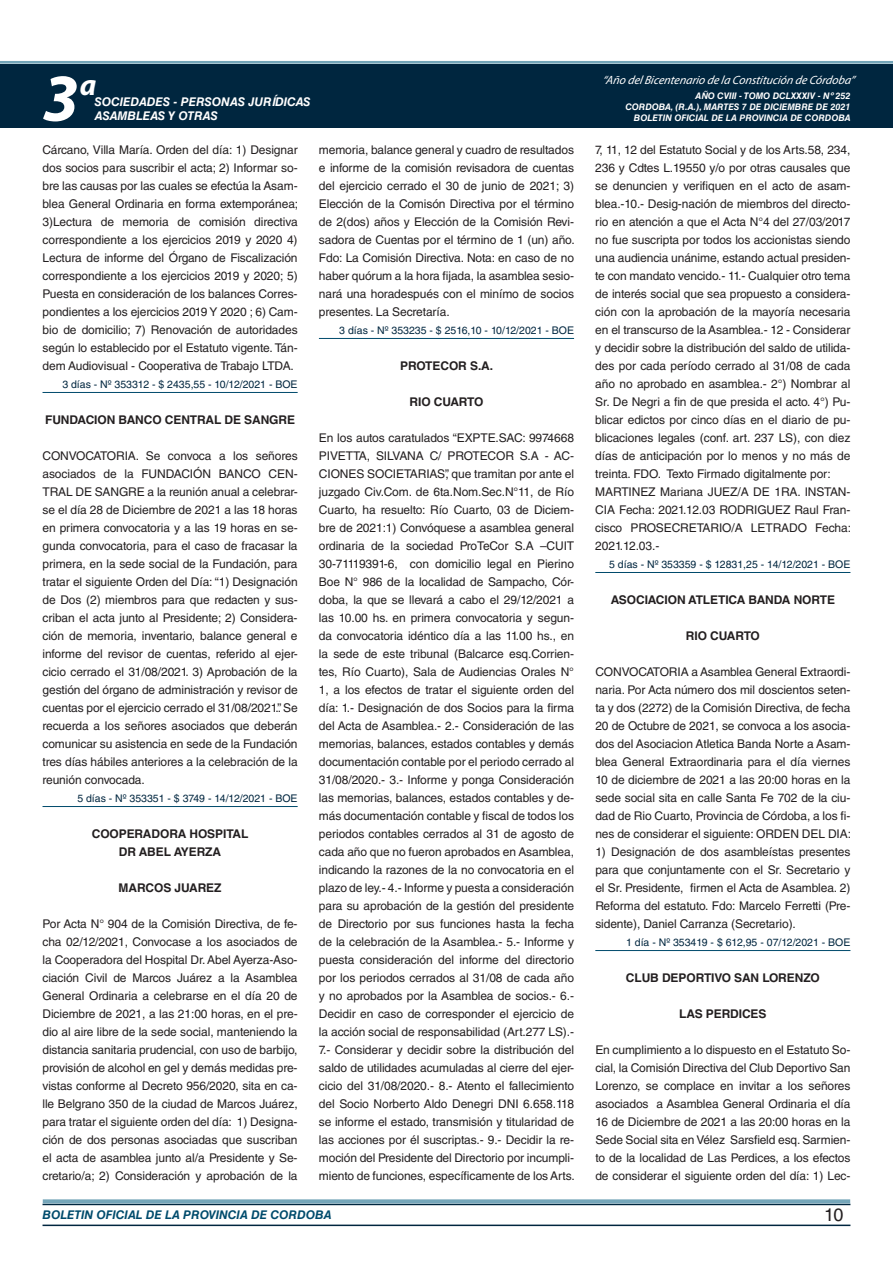
<style>
.page{position:relative;width:893px;height:1263px;background:#fff}
.page>*{position:absolute;margin:0;border:0;box-sizing:border-box;transform-origin:0 0}
.t1{font:italic 700 67.5px "Myriad Pro";color:#fff}
.t2{font:italic 700 30px "Myriad Pro";color:#fff}
.t3{font:18px "Helvetica LT Std";color:#231f20}
.t4{font:12px/18px "Helvetica LT Std";letter-spacing:-.01em;color:#231f20;text-align:justify}
.t5{font:700 12px/18px "Helvetica LT Std";letter-spacing:-.01em;color:#231f20;text-align:center}
.t6{font:italic 12px "Myriad Pro";color:#fff}
.t7{font:italic 700 12px "Helvetica LT Std";color:#fff}
.t8{font:italic 700 12px "Helvetica LT Std";color:#004b6c}
.t9{font:10.5px "Helvetica LT Std";color:#00263f}
.t10{font:italic 700 9px/10.8px "Helvetica LT Std";color:#fff;text-align:right}
</style>
<div class="page">
<div style="left:0;top:61px;width:893px;height:6px;background:#fff;opacity:.75"></div>
<div style="left:0;top:64px;width:893px;height:64px;background:#00263f"></div>
<hr style="left:43px;top:1224px;width:807px;height:2px;background:#00263f">
<div style="left:42px;top:1198px;width:809px;height:8px;background:#fff;opacity:.75"></div>
<hr style="left:43px;top:392px;width:255px;height:1px;background:#004b6c">
<hr style="left:43px;top:806px;width:255px;height:1px;background:#004b6c">
<hr style="left:319px;top:338px;width:255px;height:1px;background:#004b6c">
<hr style="left:595px;top:572px;width:255px;height:1px;background:#004b6c">
<hr style="left:595px;top:950px;width:255px;height:1px;background:#004b6c">
<h1 class="t1" style="left:43px;top:54px;width:38px">3</h1>
<h2 class="t2" style="left:80px;top:66px;width:18px">a</h2>
<p class="t7" style="left:95px;top:94px;width:217px">SOCIEDADES - PERSONAS JURÍDICAS</p>
<p class="t7" style="left:95px;top:109px;width:125px">ASAMBLEAS Y OTRAS</p>
<p class="t6" style="left:603px;top:72px;width:254px">“Año delBicentenario de la Constitución de Córdoba”</p>
<p class="t10" style="left:625px;top:91px;width:227px">AÑO CVIII - TOMO DCLXXXIV - Nº 252<br>CORDOBA, (R.A.), MARTES 7 DE DICIEMBRE DE 2021<br>BOLETIN OFICIAL DE LA PROVINCIA DE CORDOBA</p>
<p class="t4" style="left:43px;top:141px;width:257px">Cárcano, Villa María. Orden del día: 1) Designar dos socios para suscribir el acta; 2) Informar so&shy;bre las causas por las cuales se efectúa la Asam&shy;blea General Ordinaria en forma extemporánea; 3)Lectura de memoria de comisión directiva correspondiente a los ejercicios 2019 y 2020 4)<br>Lectura de informe del Órgano de Fiscalización correspondiente a los ejercicios 2019 y 2020; 5)<br>Puesta en consideración de los balances Corres&shy;pondientes a los ejercicios 2019 Y 2020 ; 6) Cam&shy;bio de domicilio; 7) Renovación de autoridades según lo establecido por el Estatuto vigente. Tán&shy;dem Audiovisual - Cooperativa de Trabajo LTDA.</p>
<p class="t9" style="left:62px;top:378px;width:237px">3 días - Nº 353312 - $ 2435,55 - 10/12/2021 - BOE</p>
<p class="t5" style="left:45px;top:410px;width:251px">FUNDACION BANCO CENTRAL DE SANGRE</p>
<p class="t4" style="left:43px;top:447px;width:257px">CONVOCATORIA. Se convoca a los señores asociados de la FUNDACIÓN BANCO CEN-TRAL DE SANGRE a la reunión anual a celebrar&shy;se el día 28 de Diciembre de 2021 a las 18 horas en primera convocatoria y a las 19 horas en se&shy;gunda convocatoria, para el caso de fracasar la primera, en la sede social de la Fundación, para tratar el siguiente Orden del Día: “1) Designación de Dos (2) miembros para que redacten y sus&shy;criban el acta junto al Presidente; 2) Considera&shy;ción de memoria, inventario, balance general e informe del revisor de cuentas, referido al ejer&shy;cicio cerrado el 31/08/2021. 3) Aprobación de la gestión del órgano de administración y revisor de cuentas por el ejercicio cerrado el 31/08/2021.”. Se recuerda a los señores asociados que deberán comunicar su asistencia en sede de la Fundación tres días hábiles anteriores a la celebración de la reunión convocada.</p>
<p class="t9" style="left:77px;top:792px;width:222px">5 días - Nº 353351 - $ 3749 - 14/12/2021 - BOE</p>
<p class="t5" style="left:92px;top:824px;width:158px">COOPERADORA HOSPITAL<br>DR ABEL AYERZA</p>
<p class="t5" style="left:119px;top:878px;width:104px">MARCOS JUAREZ</p>
<p class="t4" style="left:43px;top:915px;width:257px">Por Acta N° 904 de la Comisión Directiva, de fe&shy;cha 02/12/2021, Convocase a los asociados de la Cooperadora del Hospital Dr. Abel Ayerza-Aso&shy;ciación Civil de Marcos Juárez a la Asamblea General Ordinaria a celebrarse en el día 20 de Diciembre de 2021, a las 21:00 horas, en el pre&shy;dio al aire libre de la sede social, manteniendo la distancia sanitaria prudencial, con uso de barbijo, provisión de alcohol en gel y demás medidas pre&shy;vistas conforme al Decreto 956/2020, sita en ca&shy;lle Belgrano 350 de la ciudad de Marcos Juárez, para tratar el siguiente orden del día: 1) Designa&shy;ción de dos personas asociadas que suscriban el acta de asamblea junto al/a Presidente y Se&shy;cretario/a; 2) Consideración y aprobación de la</p>
<p class="t4" style="left:319px;top:141px;width:257px">memoria, balance general y cuadro de resultados e informe de la comisión revisadora de cuentas del ejercicio cerrado el 30 de junio de 2021; 3)<br>Elección de la Comisón Directiva por el término de 2(dos) años y Elección de la Comisión Revi&shy;sadora de Cuentas por el término de 1 (un) año.<br>Fdo: La Comisión Directiva. Nota: en caso de no haber quórum a la hora fijada, la asamblea sesio&shy;nará una horadespués con el minímo de socios presentes. La Secretaría.</p>
<p class="t9" style="left:339px;top:324px;width:236px">3 días - Nº 353235 - $ 2516,10 - 10/12/2021 - BOE</p>
<p class="t5" style="left:400px;top:356px;width:94px">PROTECOR S.A.</p>
<p class="t5" style="left:410px;top:392px;width:75px">RIO CUARTO</p>
<p class="t4" style="left:319px;top:429px;width:257px">En los autos caratulados “EXPTE.SAC: 9974668<br>PIVETTA, SILVANA C/ PROTECOR S.A - AC-CIONES SOCIETARIAS”, que tramitan por ante el juzgado Civ.Com. de 6ta.Nom.Sec.N°11, de Río Cuarto, ha resuelto: Río Cuarto, 03 de Diciem&shy;bre de 2021:1) Convóquese a asamblea general ordinaria de la sociedad ProTeCor S.A –CUIT 30-71119391-6, con domicilio legal en Pierino Boe N° 986 de la localidad de Sampacho, Cór&shy;doba, la que se llevará a cabo el 29/12/2021 a las 10.00 hs. en primera convocatoria y segun&shy;da convocatoria idéntico día a las 11.00 hs., en la sede de este tribunal (Balcarce esq.Corrien&shy;tes, Río Cuarto), Sala de Audiencias Orales N° 1, a los efectos de tratar el siguiente orden del día: 1.- Designación de dos Socios para la firma del Acta de Asamblea.- 2.- Consideración de las memorias, balances, estados contables y demás documentación contable por el periodo cerrado al 31/08/2020.- 3.- Informe y ponga Consideración las memorias, balances, estados contables y de&shy;más documentación contable y fiscal de todos los periodos contables cerrados al 31 de agosto de cada año que no fueron aprobados en Asamblea, indicando la razones de la no convocatoria en el plazo de ley.- 4.- Informe y puesta a consideración para su aprobación de la gestión del presidente de Directorio por sus funciones hasta la fecha de la celebración de la Asamblea.- 5.- Informe y puesta consideración del informe del directorio por los periodos cerrados al 31/08 de cada año y no aprobados por la Asamblea de socios.- 6.- Decidir en caso de corresponder el ejercicio de la acción social de responsabilidad (Art.277 LS).- 7.- Considerar y decidir sobre la distribución del saldo de utilidades acumuladas al cierre del ejer&shy;cicio del 31/08/2020.- 8.- Atento el fallecimiento del Socio Norberto Aldo Denegri DNI 6.658.118 se informe el estado, transmisión y titularidad de las acciones por él suscriptas.- 9.- Decidir la re&shy;moción del Presidente del Directorio por incumpli&shy;miento de funciones, específicamente de los Arts.</p>
<p class="t4" style="left:595px;top:141px;width:257px;text-align:left">7, 11, 12 del Estatuto Social y de los Arts.58, 234, 236 y Cdtes L.19550 y/o por otras causales que se denuncien y verifiquen en el acto de asam&shy;blea.-10.- Desig-nación de miembros del directo&shy;rio en atención a que el Acta N°4 del 27/03/2017 no fue suscripta por todos los accionistas siendo una audiencia unánime, estando actual presiden&shy;te con mandato vencido.- 11.- Cualquier otro tema de interés social que sea propuesto a considera&shy;ción con la aprobación de la mayoría necesaria en el transcurso de la Asamblea.- 12 - Considerar y decidir sobre la distribución del saldo de utilida&shy;des por cada período cerrado al 31/08 de cada año no aprobado en asamblea.- 2°) Nombrar al Sr. De Negri a fin de que presida el acto. 4°) Pu&shy;blicar edictos por cinco días en el diario de pu&shy;blicaciones legales (conf. art. 237 LS), con diez días de anticipación por lo menos y no más de treinta. FDO. Texto Firmado digitalmente por:<br>MARTINEZ Mariana JUEZ/A DE 1RA. INSTAN-CIA Fecha: 2021.12.03 RODRIGUEZ Raul Fran&shy;cisco PROSECRETARIO/A LETRADO Fecha:<br>2021.12.03.-</p>
<p class="t9" style="left:609px;top:558px;width:243px">5 días - Nº 353359 - $ 12831,25 - 14/12/2021 - BOE</p>
<p class="t5" style="left:611px;top:590px;width:226px">ASOCIACION ATLETICA BANDA NORTE</p>
<p class="t5" style="left:686px;top:626px;width:75px">RIO CUARTO</p>
<p class="t4" style="left:595px;top:663px;width:257px">CONVOCATORIA a Asamblea General Extraordi&shy;naria. Por Acta número dos mil doscientos seten&shy;ta y dos (2272) de la Comisión Directiva, de fecha 20 de Octubre de 2021, se convoca a los asocia&shy;dos del Asociacion Atletica Banda Norte a Asam&shy;blea General Extraordinaria para el día viernes 10 de diciembre de 2021 a las 20:00 horas en la sede social sita en calle Santa Fe 702 de la ciu&shy;dad de Rio Cuarto, Provincia de Córdoba, a los fi&shy;nes de considerar el siguiente: ORDEN DEL DIA:</p>
<p class="t4" style="left:595px;top:843px;width:257px">1) Designación de dos asambleístas presentes para que conjuntamente con el Sr. Secretario y el Sr. Presidente, firmen el Acta de Asamblea. 2)<br>Reforma del estatuto. Fdo: Marcelo Ferretti (Pre&shy;sidente), Daniel Carranza (Secretario).</p>
<p class="t9" style="left:626px;top:936px;width:226px">1 día - Nº 353419 - $ 612,95 - 07/12/2021 - BOE</p>
<p class="t5" style="left:626px;top:968px;width:196px">CLUB DEPORTIVO SAN LORENZO</p>
<p class="t5" style="left:679px;top:1004px;width:89px">LAS PERDICES</p>
<p class="t4" style="left:595px;top:1041px;width:257px">En cumplimiento a lo dispuesto en el Estatuto So&shy;cial, la Comisión Directiva del Club Deportivo San Lorenzo, se complace en invitar a los señores asociados a Asamblea General Ordinaria el día 16 de Diciembre de 2021 a las 20:00 horas en la Sede Social sita en Vélez Sarsfield esq. Sarmien&shy;to de la localidad de Las Perdices, a los efectos de considerar el siguiente orden del día: 1) Lec-</p>
<p class="t8" style="left:43px;top:1208px;width:290px">BOLETIN OFICIAL DE LA PROVINCIA DE CORDOBA</p>
<h3 class="t3" style="left:824px;top:1204px;width:21px">10</h3>
</div>
